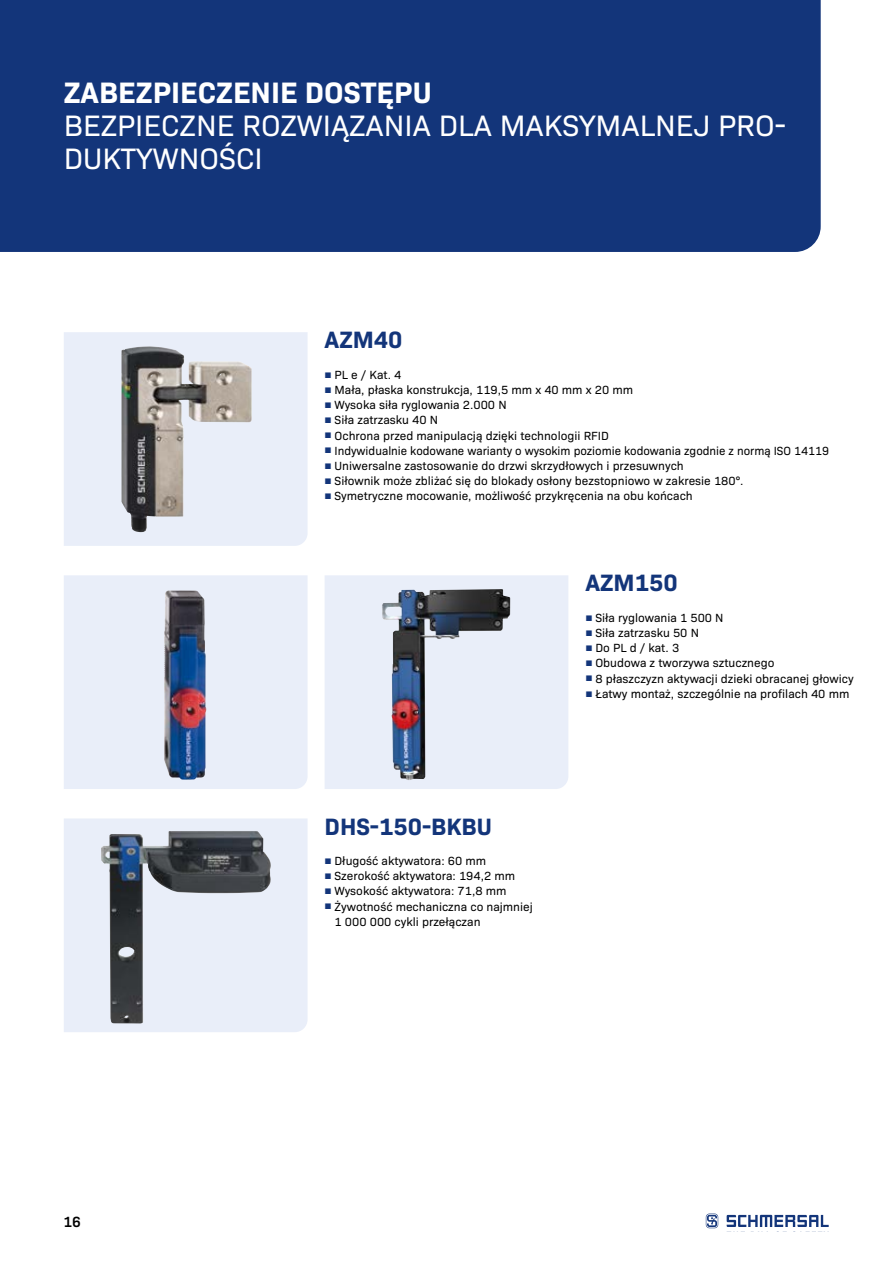
<style>
.page{position:relative;width:893px;height:1263px;background:#fff}
.page>*{position:absolute;margin:0;border:0;box-sizing:border-box;transform-origin:0 0}
.t1{font:30px/33px "Bio Sans";color:#fff}
.t2{font:700 30px "Bio Sans";color:#fff}
.t3{font:700 24px "Bio Sans";color:#13357a}
.t4{font:600 15px "Bio Sans";color:#000}
.t5{font:12px/15.1px "Bio Sans";color:#000}
.s1{font-family:"Arial";color:#13357a}
</style>
<div class="page">
<div style="left:0;top:0;width:821px;height:252px;background:#13357a"></div>
<div style="left:64px;top:332px;width:244px;height:214px;background:#e9eef9"></div>
<img style="left:121px;top:347px;width:131px;height:185px">
<div style="left:64px;top:575px;width:244px;height:214px;background:#e9eef9"></div>
<img style="left:164px;top:590px;width:42px;height:190px">
<div style="left:325px;top:575px;width:243px;height:214px;background:#e9eef9"></div>
<img style="left:382px;top:589px;width:128px;height:191px">
<div style="left:64px;top:818px;width:244px;height:214px;background:#e9eef9"></div>
<img style="left:101px;top:831px;width:170px;height:192px">
<svg style="left:727px;top:1215px;width:102px;height:12px"></svg>
<svg style="left:706px;top:1213px;width:12px;height:15px"></svg>
<h1 class="t2" style="left:64px;top:69px;width:369px">ZABEZPIECZENIE DOSTĘPU</h1>
<h1 class="t1" style="left:64px;top:106px;width:723px">BEZPIECZNE ROZWIĄZANIA DLA MAKSYMALNEJ PRO-<br>DUKTYWNOŚCI</h1>
<h2 class="t3" style="left:325px;top:322px;width:79px">AZM40</h2>
<p class="t5" style="left:325px;top:366px;width:78px"><span class="s1">■</span> PL e / Kat. 4</p>
<p class="t5" style="left:325px;top:381px;width:310px"><span class="s1">■</span> Mała, płaska konstrukcja, 119,5 mm x 40 mm x 20 mm</p>
<p class="t5" style="left:325px;top:396px;width:184px"><span class="s1">■</span> Wysoka siła ryglowania 2.000 N</p>
<p class="t5" style="left:325px;top:412px;width:115px"><span class="s1">■</span> Siła zatrzasku 40 N</p>
<p class="t5" style="left:325px;top:427px;width:286px"><span class="s1">■</span> Ochrona przed manipulacją dzięki technologii RFID</p>
<p class="t5" style="left:325px;top:442px;width:506px"><span class="s1">■</span> Indywidualnie kodowane warianty o wysokim poziomie kodowania zgodnie z normą ISO 14119</p>
<p class="t5" style="left:325px;top:457px;width:361px"><span class="s1">■</span> Uniwersalne zastosowanie do drzwi skrzydłowych i przesuwnych</p>
<p class="t5" style="left:325px;top:472px;width:420px"><span class="s1">■</span> Siłownik może zbliżać się do blokady osłony bezstopniowo w zakresie 180°.</p>
<p class="t5" style="left:325px;top:488px;width:370px"><span class="s1">■</span> Symetryczne mocowanie, możliwość przykręcenia na obu końcach</p>
<p class="t4" style="left:63px;top:1210px;width:19px">16</p>
<h2 class="t3" style="left:325px;top:808px;width:169px">DHS-150-BKBU</h2>
<p class="t5" style="left:325px;top:852px;width:163px"><span class="s1">■</span> Długość aktywatora: 60 mm</p>
<p class="t5" style="left:325px;top:867px;width:192px"><span class="s1">■</span> Szerokość aktywatora: 194,2 mm</p>
<p class="t5" style="left:325px;top:883px;width:183px"><span class="s1">■</span> Wysokość aktywatora: 71,8 mm</p>
<p class="t5" style="left:335px;top:898px;width:200px;text-indent:-10px"><span class="s1">■</span> Żywotność mechaniczna co najmniej<br>1 000 000 cykli przełączan</p>
<h2 class="t3" style="left:585px;top:565px;width:94px">AZM150</h2>
<p class="t5" style="left:585px;top:609px;width:140px"><span class="s1">■</span> Siła ryglowania 1 500 N</p>
<p class="t5" style="left:585px;top:624px;width:115px"><span class="s1">■</span> Siła zatrzasku 50 N</p>
<p class="t5" style="left:585px;top:640px;width:95px"><span class="s1">■</span> Do PL d / kat. 3</p>
<p class="t5" style="left:585px;top:655px;width:190px"><span class="s1">■</span> Obudowa z tworzywa sztucznego</p>
<p class="t5" style="left:585px;top:670px;width:270px"><span class="s1">■</span> 8 płaszczyzn aktywacji dzieki obracanej głowicy</p>
<p class="t5" style="left:585px;top:685px;width:265px"><span class="s1">■</span> Łatwy montaż, szczególnie na profilach 40 mm</p>
</div>
